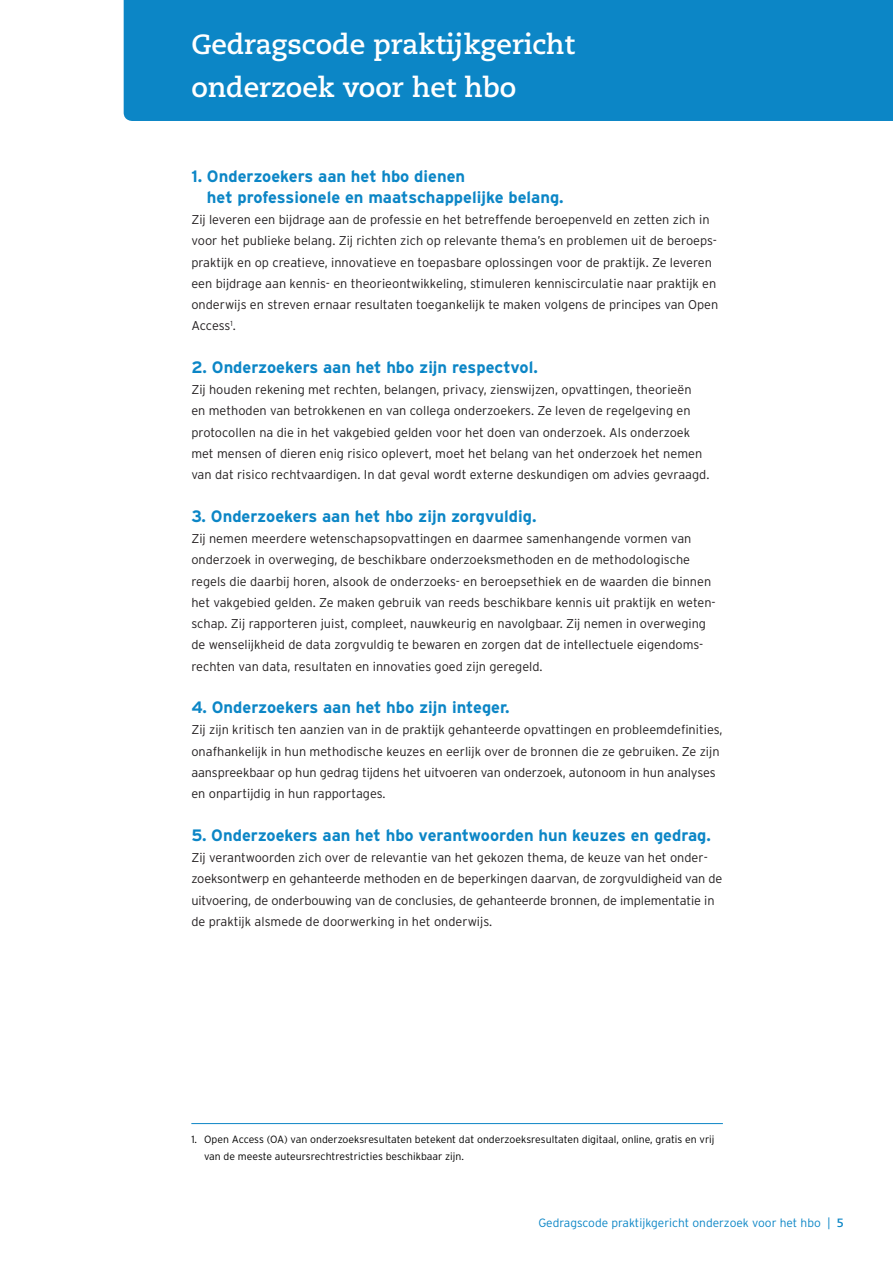
<style>
.page{position:relative;width:893px;height:1263px;background:#fff}
.page>*{position:absolute;margin:0;border:0;box-sizing:border-box;transform-origin:0 0}
.t1{font:700 27.75px/42.5px "Caecilia";color:#fff}
.t2{font:700 16.5px/21.3px "Interstate";color:#0c86c6}
.t3{font:300 12.75px/21.3px "Interstate";color:#231f20}
.t4{font:300 12px "Interstate";color:#0c86c6}
.t5{font:300 10.5px/16.5px "Interstate";color:#000}
.s1{font-family:"Caecilia";font-weight:700}
</style>
<div class="page">
<div style="left:124px;top:0;width:769px;height:121px;background:#0c86c6"></div>
<hr style="left:191px;top:1123px;width:532px;height:1px;background:#0c86c6">
<h1 class="t1" style="left:191px;top:24px;width:385px">Gedragscode praktijkgericht onderzoek voor het hbo</h1>
<p class="t2" style="left:207px;top:165px;width:358px;text-indent:-16px">1. Onderzoekers aan het hbo dienen<br>het professionele en maatschappelijke belang.</p>
<p class="t3" style="left:191px;top:209px;width:529px">Zij leveren een bijdrage aan de professie en het betreffende beroepenveld en zetten zich in voor het publieke belang. Zij richten zich op relevante thema’s en problemen uit de beroeps&shy;praktijk en op creatieve, innovatieve en toepasbare oplossingen voor de praktijk. Ze leveren een bijdrage aan kennis- en theorieontwikkeling, stimuleren kenniscirculatie naar praktijk en onderwijs en streven ernaar resultaten toegankelijk te maken volgens de principes van Open Access<sup>1</sup>.</p>
<p class="t2" style="left:191px;top:356px;width:348px">2. Onderzoekers aan het hbo zijn respectvol.</p>
<p class="t3" style="left:191px;top:379px;width:520px">Zij houden rekening met rechten, belangen, privacy, zienswijzen, opvattingen, theorieën<br>en methoden van betrokkenen en van collega onderzoekers. Ze leven de regelgeving en protocollen na die in het vakgebied gelden voor het doen van onderzoek. Als onderzoek met mensen of dieren enig risico oplevert, moet het belang van het onderzoek het nemen van dat risico rechtvaardigen. In dat geval wordt externe deskundigen om advies gevraagd.</p>
<p class="t2" style="left:191px;top:505px;width:347px">3. Onderzoekers aan het hbo zijn zorgvuldig.</p>
<p class="t3" style="left:191px;top:528px;width:526px">Zij nemen meerdere wetenschapsopvattingen en daarmee samenhangende vormen van onderzoek in overweging, de beschikbare onderzoeksmethoden en de methodologische regels die daarbij horen, alsook de onderzoeks- en beroepsethiek en de waarden die binnen het vakgebied gelden. Ze maken gebruik van reeds beschikbare kennis uit praktijk en weten&shy;schap. Zij rapporteren juist, compleet, nauwkeurig en navolgbaar. Zij nemen in overweging de wenselijkheid de data zorgvuldig te bewaren en zorgen dat de intellectuele eigendoms&shy;rechten van data, resultaten en innovaties goed zijn geregeld.</p>
<p class="t2" style="left:191px;top:696px;width:320px">4. Onderzoekers aan het hbo zijn integer.</p>
<p class="t3" style="left:191px;top:719px;width:533px">Zij zijn kritisch ten aanzien van in de praktijk gehanteerde opvattingen en probleemdefinities, onafhankelijk in hun methodische keuzes en eerlijk over de bronnen die ze gebruiken. Ze zijn aanspreekbaar op hun gedrag tijdens het uitvoeren van onderzoek, autonoom in hun analyses en onpartijdig in hun rapportages.</p>
<p class="t2" style="left:191px;top:824px;width:521px">5. Onderzoekers aan het hbo verantwoorden hun keuzes en gedrag.</p>
<p class="t3" style="left:191px;top:847px;width:532px">Zij verantwoorden zich over de relevantie van het gekozen thema, de keuze van het onder&shy;zoeksontwerp en gehanteerde methoden en de beperkingen daarvan, de zorgvuldigheid van de uitvoering, de onderbouwing van de conclusies, de gehanteerde bronnen, de implementatie in de praktijk alsmede de doorwerking in het onderwijs.</p>
<p class="t5" style="left:204px;top:1131px;width:512px;text-indent:-13px">1. Open Access (OA) van onderzoeksresultaten betekent dat onderzoeksresultaten digitaal, online, gratis en vrij van de meeste auteursrechtrestricties beschikbaar zijn.</p>
<p class="t4" style="left:538px;top:1216px;width:307px">Gedragscode praktijkgericht onderzoek voor het hbo | <span class="s1">5</span></p>
</div>
